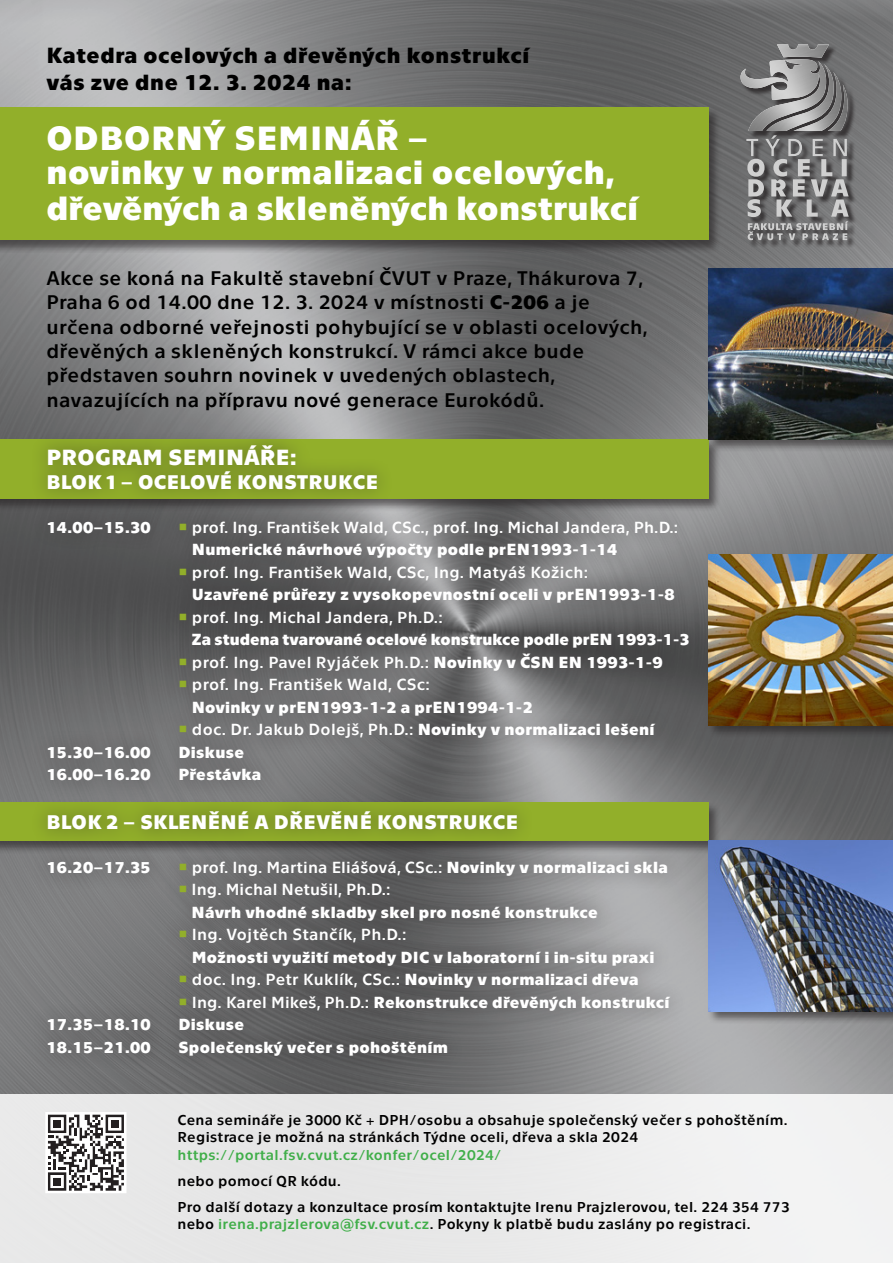
<style>
.page{position:relative;width:893px;height:1263px;background:#fff}
.page>*{position:absolute;margin:0;border:0;box-sizing:border-box;transform-origin:0 0}
.t1{font:700 34.5px/36px "Technika";letter-spacing:.01em;color:#fff}
.t2{font:700 22.5px/27px "Technika";letter-spacing:.03em;color:#000}
.t3{font:700 22.5px "Technika";letter-spacing:.02em;color:#fff}
.t4{font:20.25px/24.3px "Technika";letter-spacing:.02em;color:#000}
.t5{font:700 20.25px "Technika";letter-spacing:.02em;color:#fff}
.t6{font:700 16.5px/22.5px "Technika";letter-spacing:.02em;color:#fff}
.t7{font:16.5px/22.5px "Technika";letter-spacing:.01em;color:#fff}
.t8{font:700 16.5px/22.5px "Technika";color:#fff}
.t9{font:14.7px/17.7px "Technika";letter-spacing:.02em;color:#000}
.s1{font-weight:700}
.s2{color:#92af2a}
.s3{font-weight:400}
.s4{color:#40ae49}
</style>
<div class="page">
<img style="left:0;top:0;width:893px;height:1095px">
<div style="left:0;top:106px;width:721px;height:147px;background:#231f20;opacity:.6"></div>
<div style="left:0;top:108px;width:708px;height:132px;background:#92af2a"></div>
<div style="left:0;top:438px;width:721px;height:74px;background:#231f20;opacity:.6"></div>
<div style="left:0;top:439px;width:708px;height:60px;background:#92af2a"></div>
<div style="left:0;top:801px;width:721px;height:53px;background:#231f20;opacity:.6"></div>
<div style="left:0;top:803px;width:708px;height:38px;background:#92af2a"></div>
<div style="left:29px;top:427px;width:677px;height:645px;background:#231f20;opacity:.5"></div>
<div style="left:741px;top:45px;width:115px;height:94px;background:#231f20;opacity:.75"></div>
<div style="left:747px;top:136px;width:109px;height:112px;background:#231f20;opacity:.75"></div>
<svg style="left:740px;top:44px;width:109px;height:196px;background:#828283"></svg>
<div style="left:0;top:1095px;width:893px;height:168px;background:#e9e9e9"></div>
<svg style="left:45px;top:1112px;width:81px;height:81px;background:#9f9e9e"></svg>
<div style="left:707px;top:268px;width:186px;height:184px;background:#231f20;opacity:.6"></div>
<img style="left:709px;top:269px;width:184px;height:170px">
<div style="left:707px;top:554px;width:186px;height:184px;background:#231f20;opacity:.6"></div>
<img style="left:709px;top:555px;width:184px;height:170px">
<div style="left:707px;top:839px;width:186px;height:185px;background:#231f20;opacity:.6"></div>
<img style="left:709px;top:841px;width:184px;height:170px">
<p class="t2" style="left:46px;top:40px;width:485px">Katedra ocelových a dřevěných konstrukcí vás zve dne 12. 3. 2024 na:</p>
<p class="t1" style="left:46px;top:117px;width:383px">ODBORNÝ SEMINÁŘ –</p>
<p class="t1" style="left:46px;top:152px;width:593px">novinky v normalizaci ocelových, dřevěných a skleněných konstrukcí</p>
<p class="t4" style="left:46px;top:264px;width:603px">Akce se koná na Fakultě stavební ČVUT v Praze, Thákurova 7, Praha 6 od 14.00 dne 12. 3. 2024 v místnosti <span class="s1">C-206</span> a je určena odborné veřejnosti pohybující se v oblasti ocelových, dřevěných a skleněných konstrukcí. V rámci akce bude představen souhrn novinek v uvedených oblastech, navazujících na přípravu nové generace Eurokódů.</p>
<p class="t3" style="left:46px;top:441px;width:252px">PROGRAM SEMINÁŘE:</p>
<p class="t5" style="left:46px;top:467px;width:333px">BLOK 1 – OCELOVÉ KONSTRUKCE</p>
<p class="t6" style="left:46px;top:514px;width:106px">14.00–15.30</p>
<p class="t7" style="left:192px;top:515px;width:488px;text-indent:-14px"><span class="s2">○</span> prof. Ing. František Wald, CSc., prof. Ing. Michal Jandera, Ph.D.:<br><span class="s1">Numerické návrhové výpočty podle prEN1993-1-14</span></p>
<p class="t6" style="left:192px;top:559px;width:484px;text-indent:-14px"><span class="s2">○</span> <span class="s3">prof. Ing. František Wald, CSc, Ing. Matyáš Kožich:<br></span>Uzavřené průřezy z vysokopevnostní oceli v prEN1993-1-8</p>
<p class="t8" style="left:192px;top:604px;width:499px;text-indent:-14px"><span class="s2">○</span> <span class="s3">prof. Ing. Michal Jandera, Ph.D.:<br></span>Za studena tvarované ocelové konstrukce podle prEN 1993-1-3</p>
<p class="t7" style="left:178px;top:650px;width:486px"><span class="s2">○</span> prof. Ing. Pavel Ryjáček Ph.D.: <span class="s1">Novinky v ČSN EN 1993-1-9</span></p>
<p class="t6" style="left:192px;top:672px;width:342px;text-indent:-14px"><span class="s2">○</span> <span class="s3">prof. Ing. František Wald, CSc:<br></span>Novinky v prEN1993-1-2 a prEN1994-1-2</p>
<p class="t7" style="left:178px;top:717px;width:478px"><span class="s2">○</span> doc. Dr. Jakub Dolejš, Ph.D.: <span class="s1">Novinky v normalizaci lešení</span></p>
<p class="t6" style="left:46px;top:739px;width:106px">15.30–16.00</p>
<p class="t6" style="left:178px;top:739px;width:67px">Diskuse</p>
<p class="t6" style="left:46px;top:762px;width:106px">16.00–16.20</p>
<p class="t6" style="left:178px;top:762px;width:85px">Přestávka</p>
<p class="t5" style="left:46px;top:807px;width:473px">BLOK 2 – SKLENĚNÉ A DŘEVĚNÉ KONSTRUKCE</p>
<p class="t6" style="left:46px;top:854px;width:106px">16.20–17.35</p>
<p class="t7" style="left:178px;top:854px;width:491px"><span class="s2">○</span> prof. Ing. Martina Eliášová, CSc.: <span class="s1">Novinky v normalizaci skla</span></p>
<p class="t6" style="left:192px;top:877px;width:408px;text-indent:-13px"><span class="s2">○</span> <span class="s3">Ing. Michal Netušil, Ph.D.:<br></span>Návrh vhodné skladby skel pro nosné konstrukce</p>
<p class="t6" style="left:192px;top:922px;width:464px;text-indent:-14px"><span class="s2">○</span> <span class="s3">Ing. Vojtěch Stančík, Ph.D.:<br></span>Možnosti využití metody DIC v laboratorní i in-situ praxi</p>
<p class="t7" style="left:178px;top:967px;width:462px"><span class="s2">○</span> doc. Ing. Petr Kuklík, CSc.: <span class="s1">Novinky v normalizaci dřeva</span></p>
<p class="t6" style="left:178px;top:989px;width:493px"><span class="s2">○</span> <span class="s3">Ing. Karel Mikeš, Ph.D.:</span> Rekonstrukce dřevěných konstrukcí</p>
<p class="t6" style="left:46px;top:1012px;width:106px">17.35–18.10</p>
<p class="t6" style="left:178px;top:1012px;width:67px">Diskuse</p>
<p class="t6" style="left:46px;top:1034px;width:106px">18.15–21.00</p>
<p class="t6" style="left:178px;top:1034px;width:271px">Společenský večer s pohoštěním</p>
<p class="t9" style="left:178px;top:1109px;width:611px">Cena semináře je 3000 Kč + DPH/osobu a obsahuje společenský večer s pohoštěním.<br>Registrace je možná na stránkách Týdne oceli, dřeva a skla 2024 <span class="s4">https://portal.fsv.cvut.cz/konfer/ocel/2024/</span></p>
<p class="t9" style="left:178px;top:1171px;width:165px">nebo pomocí QR kódu.</p>
<p class="t9" style="left:178px;top:1197px;width:614px">Pro další dotazy a konzultace prosím kontaktujte Irenu Prajzlerovou, tel. 224 354 773 nebo <span class="s4">irena.prajzlerova@fsv.cvut.cz</span>. Pokyny k platbě budu zaslány po registraci.</p>
</div>
